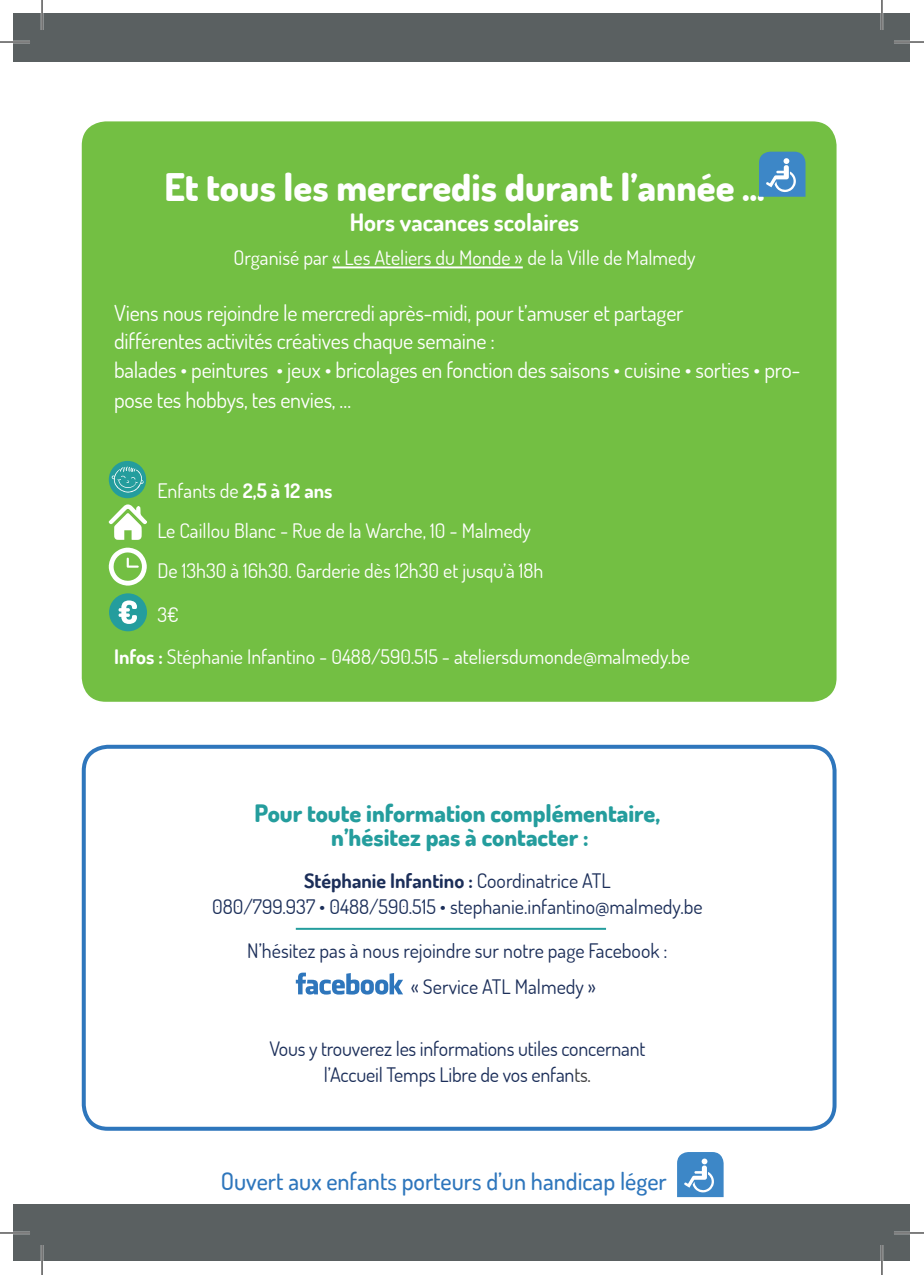
<style>
.page{position:relative;width:924px;height:1275px;background:#fff}
.page>*{position:absolute;margin:0;border:0;box-sizing:border-box;transform-origin:0 0}
.t1{font:800 38px "Dosis";color:#fff}
.t2{font:800 24px/24px "Dosis";color:#249d9d;text-align:center}
.t3{font:500 24px "Dosis";color:#2e76bc}
.t4{font:700 24px "Dosis";color:#fff}
.t5{font:22px/28px "Dosis";letter-spacing:-.01em;color:#fff}
.t6{font:20px/26px "Dosis";color:#1b2e59;text-align:center}
.t7{font:20px/40px "Dosis";color:#fff}
.s1{font-weight:700}
.s2{color:#3e3e3f}
</style>
<div class="page">
<div style="left:82px;top:121px;width:754px;height:581px;background:#73bf43;border-radius:24px"></div>
<hr style="left:332px;top:266px;width:190px;height:2px;background:#fff">
<div style="left:14px;top:1204px;width:895px;height:57px;background:#5a6061"></div>
<div style="left:14px;top:14px;width:895px;height:48px;background:#5a6061"></div>
<div style="left:82px;top:745px;width:754px;height:385px;border:4px solid #2e76bc;border-radius:24px"></div>
<hr style="left:296px;top:928px;width:309px;height:2px;background:#249d9d">
<svg style="left:296px;top:972px;width:107px;height:22px"></svg>
<svg style="left:109px;top:547px;width:38px;height:38px"></svg>
<svg style="left:109px;top:504px;width:38px;height:36px"></svg>
<div style="left:109px;top:461px;width:37px;height:37px;background:#249d9d;border-radius:50%"></div>
<svg style="left:112px;top:466px;width:31px;height:27px"></svg>
<svg style="left:759px;top:152px;width:46px;height:45px;background:#5898cb"></svg>
<div style="left:109px;top:593px;width:38px;height:38px;background:#249d9d;border-radius:50%"></div>
<svg style="left:118px;top:600px;width:19px;height:24px"></svg>
<svg style="left:677px;top:1152px;width:46px;height:45px;background:#5b9acf"></svg>
<hr style="left:0;top:41px;width:30px;height:2px;background:#fff">
<hr style="left:893px;top:41px;width:30px;height:2px;background:#fff">
<hr style="left:0;top:1231px;width:30px;height:3px;background:#fff">
<hr style="left:893px;top:1231px;width:30px;height:3px;background:#fff">
<hr style="left:41px;top:0;width:2px;height:30px;background:#fff">
<hr style="left:41px;top:1245px;width:2px;height:30px;background:#fff">
<hr style="left:880px;top:0;width:2px;height:30px;background:#fff">
<hr style="left:880px;top:1245px;width:2px;height:30px;background:#fff">
<hr style="left:0;top:42px;width:30px;height:1px;background:#000">
<hr style="left:893px;top:42px;width:30px;height:1px;background:#000">
<hr style="left:0;top:1232px;width:30px;height:1px;background:#000">
<hr style="left:893px;top:1232px;width:30px;height:1px;background:#000">
<hr style="left:42px;top:0;width:1px;height:30px;background:#000">
<hr style="left:42px;top:1245px;width:1px;height:30px;background:#000">
<hr style="left:881px;top:0;width:1px;height:30px;background:#000">
<hr style="left:881px;top:1245px;width:1px;height:30px;background:#000">
<h1 class="t1" style="left:164px;top:163px;width:601px">Et tous les mercredis durant l’année …</h1>
<p class="t4" style="left:349px;top:207px;width:231px">Hors vacances scolaires</p>
<p class="t7" style="left:233px;top:238px;width:463px">Organisé par « Les Ateliers du Monde » de la Ville de Malmedy</p>
<p class="t5" style="left:114px;top:299px;width:687px">Viens nous rejoindre le mercredi après-midi, pour t’amuser et partager<br>différentes activités créatives chaque semaine :<br>balades • peintures • jeux • bricolages en fonction des saisons • cuisine • sorties • pro-</p>
<p class="t5" style="left:114px;top:385px;width:239px">pose tes hobbys, tes envies, …</p>
<p class="t7" style="left:157px;top:470px;width:387px">Enfants de <span class="s1">2,5 à 12 ans<br></span>Le Caillou Blanc - Rue de la Warche, 10 - Malmedy<br>De 13h30 à 16h30. Garderie dès 12h30 et jusqu’à 18h</p>
<p class="t7" style="left:114px;top:593px;width:577px;line-height:42px;text-indent:43px">3€<br><span class="s1">Infos :</span> Stéphanie Infantino - 0488/590.515 - ateliersdumonde@malmedy.be</p>
<p class="t2" style="left:254px;top:800px;width:407px">Pour toute information complémentaire, n’hésitez pas à contacter :</p>
<p class="t6" style="left:212px;top:866px;width:491px"><span class="s1">Stéphanie Infantino :</span> Coordinatrice ATL<br>080/799.937 • 0488/590.515 • stephanie.infantino@malmedy.be</p>
<p class="t6" style="left:410px;top:931px;width:258px;line-height:36px;text-align:left;text-indent:-163px">N’hésitez pas à nous rejoindre sur notre page Facebook : « Service ATL Malmedy »</p>
<p class="t6" style="left:269px;top:1034px;width:377px">Vous y trouverez les informations utiles concernant l’Accueil Temps Libre de vos enfan<span class="s2">ts.</span></p>
<p class="t3" style="left:221px;top:1165px;width:447px">Ouvert aux enfants porteurs d’un handicap léger</p>
</div>
